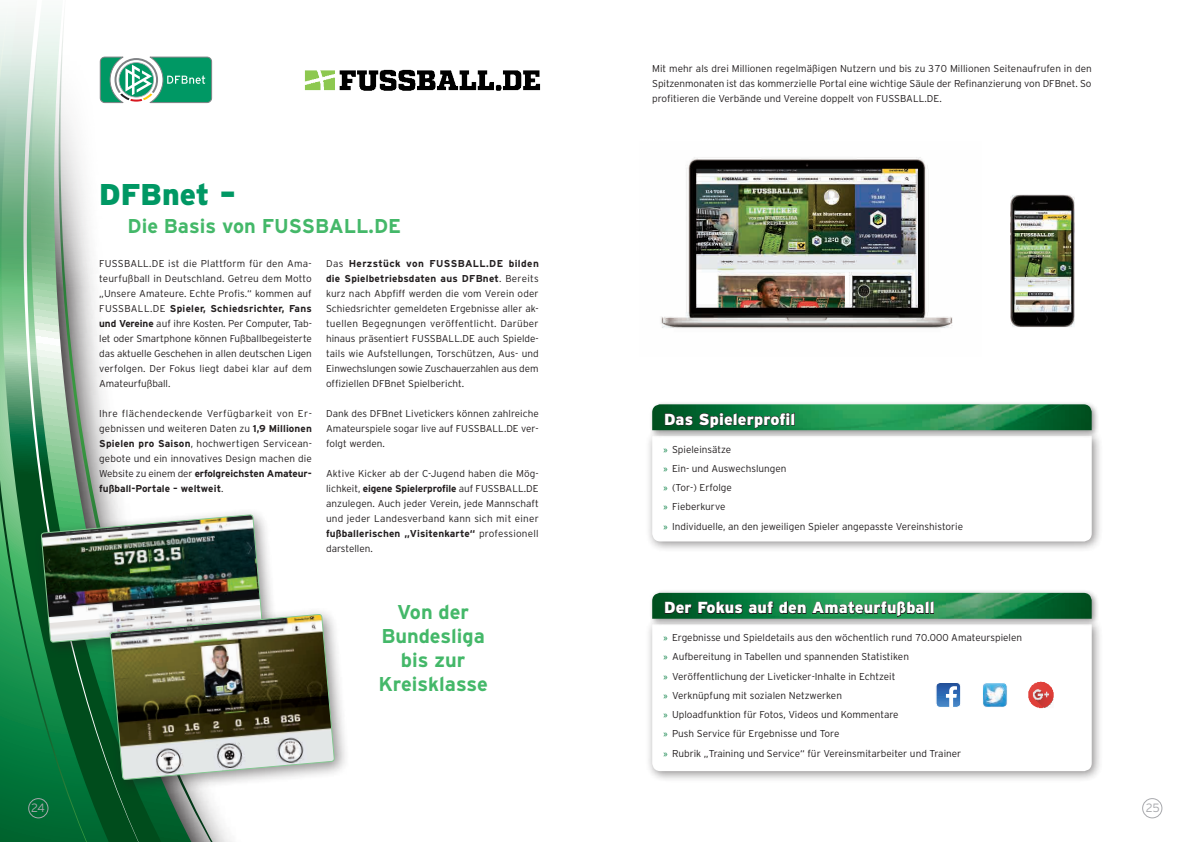
<style>
.page{position:relative;width:1191px;height:842px;background:#fff}
.page>*{position:absolute;margin:0;border:0;box-sizing:border-box;transform-origin:0 0}
.t1{font:900 30px "Interstate";color:#009864}
.t2{font:700 20px/24px "Interstate";color:#44b869;text-align:center}
.t3{font:900 16px "Interstate";letter-spacing:.01em;color:#fff}
.t4{font:300 12px "Interstate";color:#a8a9ad}
.t5{font:300 10px/15px "Interstate";color:#231f20;text-align:justify}
.s1{font-weight:700}
.s2{font-family:"Myriad Pro";font-weight:400;color:#047e40}
</style>
<div class="page">
<svg style="left:174px;top:796px;width:58px;height:46px"></svg>
<svg style="left:0;top:15px;width:174px;height:827px"></svg>
<div style="left:99px;top:56px;width:114px;height:48px;border:2px solid #fff;border-radius:5px"></div>
<svg style="left:100px;top:56px;width:112px;height:47px"></svg>
<img style="left:304px;top:69px;width:237px;height:22px">
<div style="left:28px;top:798px;width:20px;height:20px;border:1px solid #a8a9ad;border-radius:50%"></div>
<div style="left:33px;top:507px;width:245px;height:151px;background:#231f20;opacity:.5"></div>
<img style="left:41px;top:515px;width:221px;height:143px">
<div style="left:102px;top:606px;width:249px;height:190px;background:#231f20;opacity:.5"></div>
<img style="left:110px;top:614px;width:224px;height:181px">
<div style="left:644px;top:428px;width:459px;height:125px;background:#231f20;opacity:.5"></div>
<svg style="left:652px;top:438px;width:439px;height:103px"></svg>
<div style="left:648px;top:400px;width:451px;height:38px;background:#231f20;opacity:.5"></div>
<img style="left:652px;top:404px;width:439px;height:26px">
<svg style="left:664px;top:412px;width:131px;height:17px;background:#0c582f"></svg>
<div style="left:644px;top:617px;width:459px;height:166px;background:#231f20;opacity:.5"></div>
<svg style="left:652px;top:627px;width:439px;height:144px"></svg>
<div style="left:648px;top:589px;width:451px;height:38px;background:#231f20;opacity:.5"></div>
<img style="left:652px;top:593px;width:439px;height:26px">
<svg style="left:664px;top:601px;width:270px;height:17px;background:#176a3c"></svg>
<div style="left:1142px;top:798px;width:20px;height:20px;border:1px solid #a8a9ad;border-radius:50%"></div>
<svg style="left:936px;top:682px;width:24px;height:25px"></svg>
<div style="left:935px;top:682px;width:26px;height:25px;border:1px solid #fff;border-radius:4px"></div>
<img style="left:982px;top:682px;width:25px;height:25px">
<div style="left:982px;top:682px;width:25px;height:25px;border:1px solid #fff;border-radius:4px"></div>
<img style="left:1024px;top:679px;width:34px;height:32px">
<div style="left:1023px;top:679px;width:36px;height:34px;border:1px solid #fff;border-radius:4px"></div>
<img style="left:661px;top:157px;width:414px;height:172px">
<p class="t4" style="left:31px;top:801px;width:16px">24</p>
<h1 class="t1" style="left:99px;top:178px;width:138px">DFBnet –</h1>
<h2 class="t2" style="left:128px;top:214px;width:275px">Die Basis von FUSSBALL.DE</h2>
<p class="t5" style="left:99px;top:256px;width:214px">FUSSBALL.DE ist die Plattform für den Ama&shy;teurfußball in Deutschland. Getreu dem Motto „Unsere Amateure. Echte Profis.“ kommen auf FUSSBALL.DE <span class="s1">Spieler, Schiedsrichter, Fans und Vereine</span> auf ihre Kosten. Per Computer, Tab&shy;let oder Smartphone können Fußballbegeisterte das aktuelle Geschehen in allen deutschen Ligen verfolgen. Der Fokus liegt dabei klar auf dem Amateurfußball.</p>
<p class="t5" style="left:99px;top:406px;width:214px;text-align:left">Ihre flächendeckende Verfügbarkeit von Er&shy;gebnissen und weiteren Daten zu <span class="s1">1,9 Millionen Spielen pro Saison</span>, hochwertigen Servicean&shy;gebote und ein innovatives Design machen die Website zu einem der <span class="s1">erfolgreichsten Amateur&shy;fußball-Portale – weltweit</span>.</p>
<p class="t5" style="left:326px;top:256px;width:214px">Das <span class="s1">Herzstück von FUSSBALL.DE bilden die Spielbetriebsdaten aus DFBnet</span>. Bereits kurz nach Abpfiff werden die vom Verein oder Schiedsrichter gemeldeten Ergebnisse aller ak&shy;tuellen Begegnungen veröffentlicht. Darüber hinaus präsentiert FUSSBALL.DE auch Spielde&shy;tails wie Aufstellungen, Torschützen, Aus- und Einwechslungen sowie Zuschauerzahlen aus dem offiziellen DFBnet Spielbericht.</p>
<p class="t5" style="left:326px;top:406px;width:214px">Dank des DFBnet Livetickers können zahlreiche Amateurspiele sogar live auf FUSSBALL.DE ver&shy;folgt werden.</p>
<p class="t5" style="left:326px;top:466px;width:214px">Aktive Kicker ab der C-Jugend haben die Mög&shy;lichkeit, <span class="s1">eigene Spielerprofile</span> auf FUSSBALL.DE anzulegen. Auch jeder Verein, jede Mannschaft und jeder Landesverband kann sich mit einer <span class="s1">fußballerischen „Visitenkarte“</span> professionell darstellen.</p>
<h2 class="t2" style="left:378px;top:599px;width:111px">Von der<br>Bundesliga bis zur<br>Kreisklasse</h2>
<p class="t5" style="left:652px;top:61px;width:441px">Mit mehr als drei Millionen regelmäßigen Nutzern und bis zu 370 Millionen Seitenaufrufen in den Spitzenmonaten ist das kommerzielle Portal eine wichtige Säule der Refinanzierung von DFBnet. So profitieren die Verbände und Vereine doppelt von FUSSBALL.DE.</p>
<h3 class="t3" style="left:664px;top:410px;width:133px">Das Spielerprofil</h3>
<p class="t5" style="left:663px;top:439px;width:301px;line-height:19.2px;text-align:left"><span class="s2">»</span> Spieleinsätze<br><span class="s2">»</span> Ein- und Auswechslungen<br><span class="s2">»</span> (Tor-) Erfolge<br><span class="s2">»</span> Fieberkurve<br><span class="s2">»</span> Individuelle, an den jeweiligen Spieler angepasste Vereinshistorie</p>
<h3 class="t3" style="left:664px;top:599px;width:272px">Der Fokus auf den Amateurfußball</h3>
<p class="t5" style="left:663px;top:628px;width:360px;line-height:19.2px;text-align:left"><span class="s2">»</span> Ergebnisse und Spieldetails aus den wöchentlich rund 70.000 Amateurspielen <span class="s2">»</span> Aufbereitung in Tabellen und spannenden Statistiken<br><span class="s2">»</span> Veröffentlichung der Liveticker-Inhalte in Echtzeit<br><span class="s2">»</span> Verknüpfung mit sozialen Netzwerken<br><span class="s2">»</span> Uploadfunktion für Fotos, Videos und Kommentare<br><span class="s2">»</span> Push Service für Ergebnisse und Tore<br><span class="s2">»</span> Rubrik „Training und Service“ für Vereinsmitarbeiter und Trainer</p>
<p class="t4" style="left:1145px;top:801px;width:16px">25</p>
</div>
